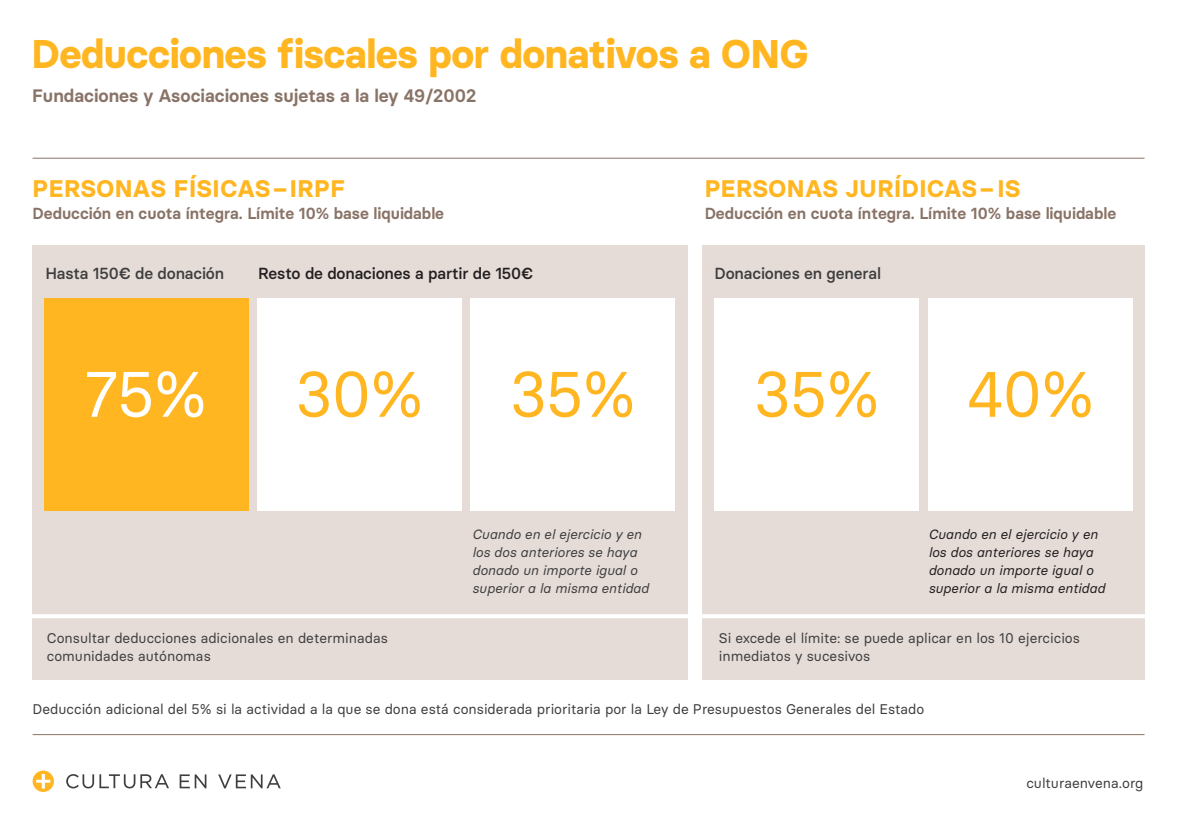
<style>
.page{position:relative;width:1191px;height:840px;background:#fff}
.page>*{position:absolute;margin:0;border:0;box-sizing:border-box;transform-origin:0 0}
.t1{font:64px "Basier Circle";letter-spacing:-.03em;color:#ffb620}
.t2{font:64px "Basier Circle";color:#fff}
.t3{font:700 40px "Basier Circle";letter-spacing:-.01em;color:#ffb620}
.t4{font:700 24px "Basier Circle";letter-spacing:.025em;color:#ffb620}
.t5{font:600 18px "Basier Circle";color:#897367}
.t6{font:600 16px "Basier Circle";color:#897367}
.t7{font:500 16px "Basier Circle";letter-spacing:-.01em;color:#3e3e3f}
.t8{font:500 16px "Basier Circle";letter-spacing:-.01em;color:#231f20}
.t9{font:14px/18px "Basier Circle";color:#3e3e3f}
.t10{font:italic 13.4px/18px "Basier Circle";color:#3e3e3f}
.t11{font:italic 13.4px/18px "Basier Circle";color:#231f20}
</style>
<div class="page">
<div style="left:33px;top:244px;width:654px;height:435px;background:#e5dcd8"></div>
<div style="left:702px;top:244px;width:442px;height:435px;background:#e5dcd8"></div>
<div style="left:44px;top:298px;width:204px;height:212px;background:#ffb620"></div>
<div style="left:257px;top:298px;width:204px;height:212px;background:#fff"></div>
<div style="left:714px;top:298px;width:204px;height:212px;background:#fff"></div>
<div style="left:471px;top:298px;width:204px;height:212px;background:#fff"></div>
<div style="left:928px;top:298px;width:204px;height:212px;background:#fff"></div>
<hr style="left:0;top:614px;width:1191px;height:4px;background:#fff">
<hr style="left:33px;top:158px;width:1111px;height:1px;background:#897367">
<hr style="left:33px;top:733px;width:1111px;height:1px;background:#897367">
<svg style="left:66px;top:774px;width:215px;height:14px"></svg>
<svg style="left:33px;top:770px;width:21px;height:21px"></svg>
<h2 class="t3" style="left:32px;top:29px;width:778px">Deducciones fiscales por donativos a ONG</h2>
<p class="t5" style="left:32px;top:84px;width:446px">Fundaciones y Asociaciones sujetas a la ley 49/2002</p>
<h3 class="t4" style="left:33px;top:174px;width:314px">PERSONAS FÍSICAS–IRPF</h3>
<p class="t6" style="left:33px;top:203px;width:413px">Deducción en cuota íntegra. Límite 10% base liquidable</p>
<h3 class="t4" style="left:704px;top:174px;width:317px">PERSONAS JURÍDICAS–IS</h3>
<p class="t6" style="left:704px;top:203px;width:413px">Deducción en cuota íntegra. Límite 10% base liquidable</p>
<p class="t7" style="left:45px;top:263px;width:180px">Hasta 150€ de donación</p>
<p class="t8" style="left:258px;top:263px;width:277px">Resto de donaciones a partir de 150€</p>
<p class="t7" style="left:714px;top:263px;width:168px">Donaciones en general</p>
<h1 class="t2" style="left:84px;top:354px;width:125px">75%</h1>
<h1 class="t1" style="left:294px;top:354px;width:131px">30%</h1>
<h1 class="t1" style="left:509px;top:354px;width:129px">35%</h1>
<h1 class="t1" style="left:753px;top:354px;width:129px">35%</h1>
<h1 class="t1" style="left:966px;top:354px;width:130px">40%</h1>
<p class="t9" style="left:47px;top:628px;width:342px">Consultar deducciones adicionales en determinadas comunidades autónomas</p>
<p class="t10" style="left:472px;top:525px;width:178px">Cuando en el ejercicio y en los dos anteriores se haya donado un importe igual o superior a la misma entidad</p>
<p class="t11" style="left:928px;top:525px;width:178px">Cuando en el ejercicio y en los dos anteriores se haya donado un importe igual o superior a la misma entidad</p>
<p class="t9" style="left:719px;top:628px;width:362px">Si excede el límite: se puede aplicar en los 10 ejercicios inmediatos y sucesivos</p>
<p class="t9" style="left:33px;top:699px;width:893px">Deducción adicional del 5% si la actividad a la que se dona está considerada prioritaria por la Ley de Presupuestos Generales del Estado</p>
<p class="t9" style="left:1026px;top:773px;width:119px">culturaenvena.org</p>
</div>
